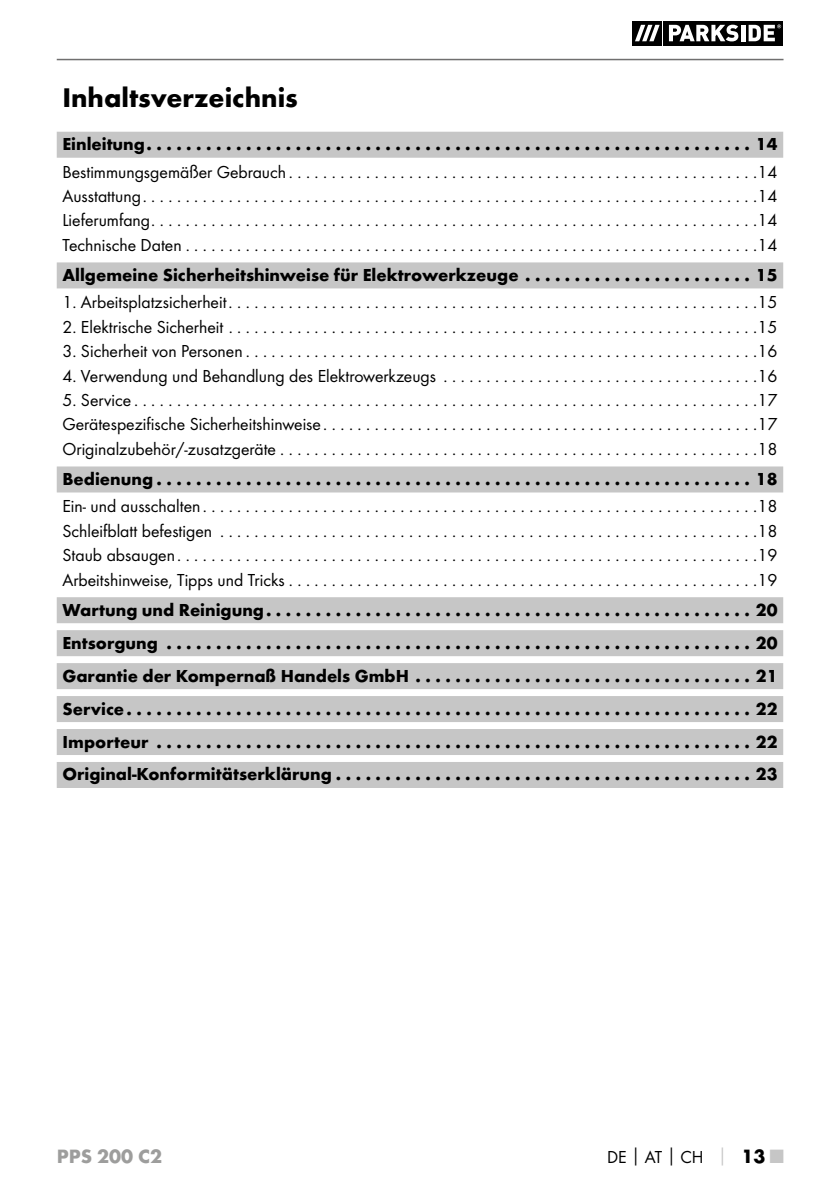
<style>
.page{position:relative;width:840px;height:1191px;background:#fff}
.page>*{position:absolute;margin:0;border:0;box-sizing:border-box;transform-origin:0 0}
.t1{font:700 28px "Futura";color:#000}
.t2{font:700 20px "Futura";color:#9d9d9c}
.t3{font:18px/24.4px "Futura Boo";color:#000;text-align:justify}
.t4{font:700 18px/33px "Futura";color:#000;text-align:justify}
.s1{font-family:"Futura";font-weight:700}
.s2{font-family:"Futura";font-weight:700;color:#c6c6c6}
.s3{font-family:"Futura";font-weight:700;font-size:20px}
.s4{font-family:"Futura";font-weight:700;font-size:20px;color:#c6c6c6}
</style>
<div class="page">
<hr style="left:57px;top:59px;width:726px;height:1px;background:#706f6f">
<svg style="left:661px;top:21px;width:1px;height:24px"></svg>
<svg style="left:632px;top:21px;width:29px;height:24px"></svg>
<svg style="left:663px;top:21px;width:119px;height:24px"></svg>
<svg style="left:634px;top:25px;width:25px;height:16px"></svg>
<svg style="left:668px;top:25px;width:70px;height:16px"></svg>
<svg style="left:740px;top:25px;width:4px;height:16px"></svg>
<svg style="left:748px;top:24px;width:32px;height:17px"></svg>
<div style="left:57px;top:132px;width:725px;height:26px;background:#c6c6c6"></div>
<div style="left:57px;top:262px;width:725px;height:26px;background:#c6c6c6"></div>
<div style="left:57px;top:466px;width:725px;height:26px;background:#c6c6c6"></div>
<div style="left:57px;top:597px;width:725px;height:26px;background:#c6c6c6"></div>
<div style="left:57px;top:630px;width:725px;height:26px;background:#c6c6c6"></div>
<div style="left:57px;top:663px;width:725px;height:26px;background:#c6c6c6"></div>
<div style="left:57px;top:696px;width:725px;height:26px;background:#c6c6c6"></div>
<div style="left:57px;top:729px;width:725px;height:26px;background:#c6c6c6"></div>
<div style="left:57px;top:762px;width:725px;height:26px;background:#c6c6c6"></div>
<h1 class="t1" style="left:62px;top:80px;width:237px">Inhaltsverzeichnis</h1>
<p class="t4" style="left:62px;top:127px;width:716px">Einleitung . . . . . . . . . . . . . . . . . . . . . . . . . . . . . . . . . . . . . . . . . . . . . . . . . . . . . . . . . . . . . 14</p>
<p class="t3" style="left:62px;top:159px;width:716px">Bestimmungsgemäßer Gebrauch . . . . . . . . . . . . . . . . . . . . . . . . . . . . . . . . . . . . . . . . . . . . . . . . . . . . . . 14<br>Ausstattung . . . . . . . . . . . . . . . . . . . . . . . . . . . . . . . . . . . . . . . . . . . . . . . . . . . . . . . . . . . . . . . . . . . . . . . 14<br>Lieferumfang . . . . . . . . . . . . . . . . . . . . . . . . . . . . . . . . . . . . . . . . . . . . . . . . . . . . . . . . . . . . . . . . . . . . . . 14<br>Technische Daten . . . . . . . . . . . . . . . . . . . . . . . . . . . . . . . . . . . . . . . . . . . . . . . . . . . . . . . . . . . . . . . . . . 14</p>
<p class="t4" style="left:62px;top:258px;width:716px">Allgemeine Sicherheitshinweise für Elektrowerkzeuge . . . . . . . . . . . . . . . . . . . . . . . 15</p>
<p class="t3" style="left:62px;top:290px;width:716px">1. Arbeitsplatzsicherheit . . . . . . . . . . . . . . . . . . . . . . . . . . . . . . . . . . . . . . . . . . . . . . . . . . . . . . . . . . . . . 15</p>
<p class="t3" style="left:62px;top:314px;width:716px">2. Elektrische Sicherheit . . . . . . . . . . . . . . . . . . . . . . . . . . . . . . . . . . . . . . . . . . . . . . . . . . . . . . . . . . . . . 15</p>
<p class="t3" style="left:62px;top:339px;width:716px">3. Sicherheit von Personen . . . . . . . . . . . . . . . . . . . . . . . . . . . . . . . . . . . . . . . . . . . . . . . . . . . . . . . . . . . 16</p>
<p class="t3" style="left:62px;top:363px;width:716px">4. Verwendung und Behandlung des Elektrowerkzeugs . . . . . . . . . . . . . . . . . . . . . . . . . . . . . . . . . . . . 16</p>
<p class="t3" style="left:62px;top:388px;width:716px">5. Service . . . . . . . . . . . . . . . . . . . . . . . . . . . . . . . . . . . . . . . . . . . . . . . . . . . . . . . . . . . . . . . . . . . . . . . . 17<br>Gerätespezifische Sicherheitshinweise . . . . . . . . . . . . . . . . . . . . . . . . . . . . . . . . . . . . . . . . . . . . . . . . . . 17<br>Originalzubehör/-zusatzgeräte . . . . . . . . . . . . . . . . . . . . . . . . . . . . . . . . . . . . . . . . . . . . . . . . . . . . . . . 18</p>
<p class="t4" style="left:62px;top:462px;width:716px">Bedienung . . . . . . . . . . . . . . . . . . . . . . . . . . . . . . . . . . . . . . . . . . . . . . . . . . . . . . . . . . . . 18</p>
<p class="t3" style="left:62px;top:494px;width:716px">Ein- und ausschalten . . . . . . . . . . . . . . . . . . . . . . . . . . . . . . . . . . . . . . . . . . . . . . . . . . . . . . . . . . . . . . . . 18<br>Schleifblatt befestigen . . . . . . . . . . . . . . . . . . . . . . . . . . . . . . . . . . . . . . . . . . . . . . . . . . . . . . . . . . . . . . 18<br>Staub absaugen . . . . . . . . . . . . . . . . . . . . . . . . . . . . . . . . . . . . . . . . . . . . . . . . . . . . . . . . . . . . . . . . . . . 19<br>Arbeitshinweise, Tipps und Tricks . . . . . . . . . . . . . . . . . . . . . . . . . . . . . . . . . . . . . . . . . . . . . . . . . . . . . . 19</p>
<p class="t4" style="left:62px;top:593px;width:716px">Wartung und Reinigung . . . . . . . . . . . . . . . . . . . . . . . . . . . . . . . . . . . . . . . . . . . . . . . . . 20<br>Entsorgung . . . . . . . . . . . . . . . . . . . . . . . . . . . . . . . . . . . . . . . . . . . . . . . . . . . . . . . . . . . 20<br>Garantie der Kompernaß -Handels -GmbH . . . . . . . . . . . . . . . . . . . . . . . . . . . . . . . . . . 21<br>Service . . . . . . . . . . . . . . . . . . . . . . . . . . . . . . . . . . . . . . . . . . . . . . . . . . . . . . . . . . . . . . . 22<br>Importeur . . . . . . . . . . . . . . . . . . . . . . . . . . . . . . . . . . . . . . . . . . . . . . . . . . . . . . . . . . . . 22<br>Original-Konformitätserklärung . . . . . . . . . . . . . . . . . . . . . . . . . . . . . . . . . . . . . . . . . . 23</p>
<p class="t2" style="left:57px;top:1143px;width:107px">PPS 200 C2</p>
<p class="t3" style="left:606px;top:1144px;width:178px">DE<span class="s1">│</span>AT<span class="s1">│</span>CH <span class="s2">│</span> <span class="s3">13</span> <span class="s4">■</span></p>
</div>
